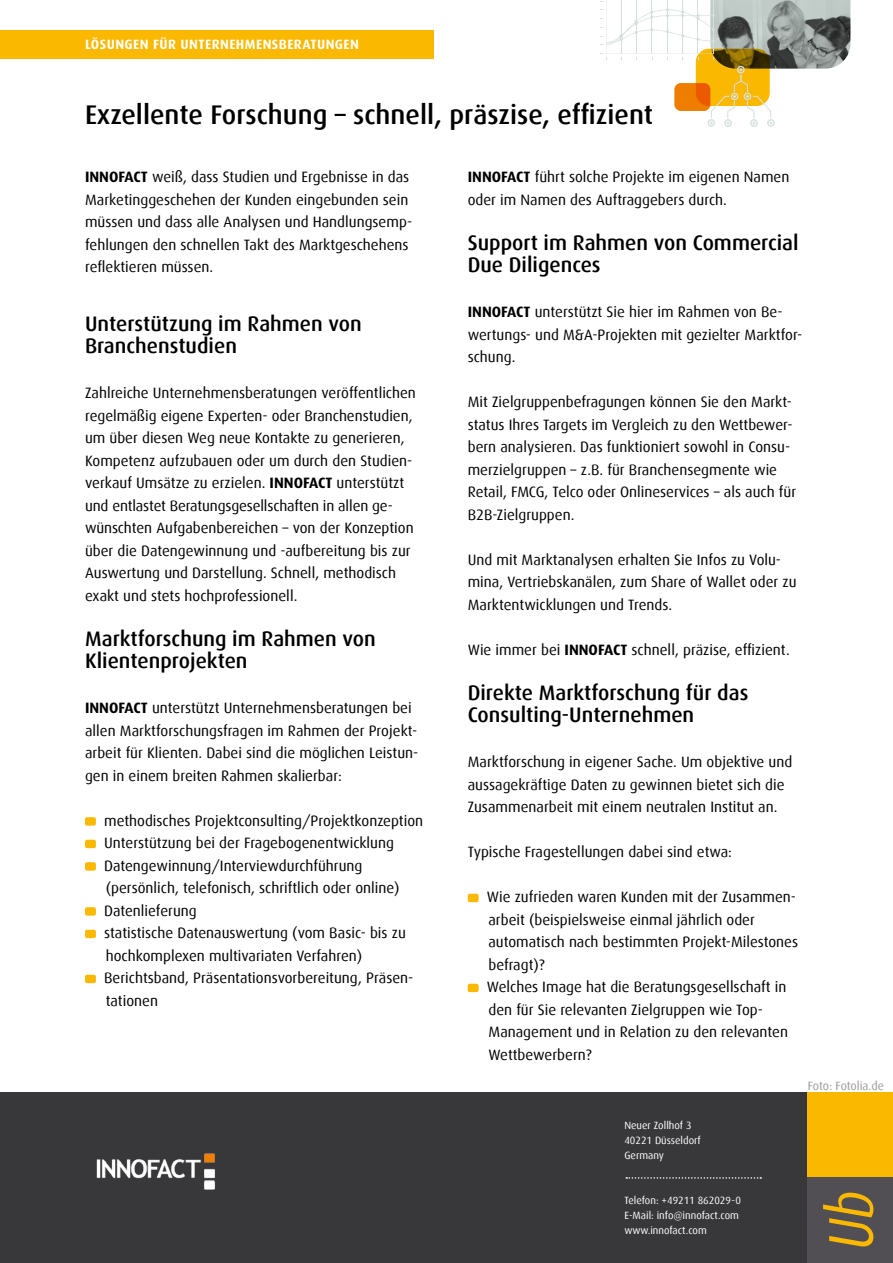
<style>
.page{position:relative;width:893px;height:1263px;background:#fff}
.page>*{position:absolute;margin:0;border:0;box-sizing:border-box;transform-origin:0 0}
.t1{font:italic 63.45px "Dax";color:#fbb800;scale:.84 1}
.t2{font:500 27px "Dax";color:#000}
.t3{font:500 21px/22.5px "Dax";color:#000}
.t4{font:15px/22.5px "Dax";color:#000}
.t5{font:700 13.5px "Dax";letter-spacing:.03em;color:#fff}
.t6{font:12px "Dax";letter-spacing:-.005em;color:#a09a9c}
.t7{font:10.5px/15px "Dax";color:#fff}
.s1{font-weight:700}
</style>
<div class="page">
<div style="left:468px;top:894px;width:11px;height:8px;background:#fbb800;border-radius:2px"></div>
<div style="left:468px;top:984px;width:11px;height:8px;background:#fbb800;border-radius:2px"></div>
<div style="left:85px;top:817px;width:11px;height:9px;background:#fbb800;border-radius:2px"></div>
<div style="left:85px;top:840px;width:11px;height:8px;background:#fbb800;border-radius:2px"></div>
<div style="left:85px;top:862px;width:11px;height:9px;background:#fbb800;border-radius:2px"></div>
<div style="left:85px;top:907px;width:11px;height:9px;background:#fbb800;border-radius:2px"></div>
<div style="left:85px;top:930px;width:11px;height:8px;background:#fbb800;border-radius:2px"></div>
<div style="left:85px;top:975px;width:11px;height:8px;background:#fbb800;border-radius:2px"></div>
<svg style="left:600px;top:0;width:250px;height:127px"></svg>
<div style="left:0;top:1093px;width:893px;height:170px;background:#383739"></div>
<div style="left:0;top:31px;width:434px;height:28px;background:#fbb800"></div>
<div style="left:808px;top:1093px;width:85px;height:170px;background:#fbb800"></div>
<div style="left:808px;top:1178px;width:85px;height:85px;background:#514f54"></div>
<svg style="left:626px;top:1177px;width:135px;height:2px"></svg>
<img style="left:96px;top:1153px;width:119px;height:37px">
<p class="t5" style="left:85px;top:37px;width:275px">LÖSUNGEN FÜR UNTERNEHMENSBERATUNGEN</p>
<h2 class="t2" style="left:85px;top:99px;width:570px">Exzellente Forschung – schnell, präszise, effizient</h2>
<p class="t4" style="left:85px;top:166px;width:329px"><span class="s1">INNOFACT</span> weiß, dass Studien und Ergebnisse in das Marketinggeschehen der Kunden eingebunden sein müssen und dass alle Analysen und Handlungsemp&shy;fehlungen den schnellen Takt des Marktgeschehens reflektieren müssen.</p>
<h3 class="t3" style="left:85px;top:312px;width:278px">Unterstützung im Rahmen von<br>Branchenstudien</h3>
<p class="t4" style="left:85px;top:382px;width:332px">Zahlreiche Unternehmensberatungen veröffentlichen regelmäßig eigene Experten- oder Branchenstudien, um über diesen Weg neue Kontakte zu generieren, Kompetenz aufzubauen oder um durch den Studien&shy;verkauf Umsätze zu erzielen. <span class="s1">INNOFACT</span> unterstützt und entlastet Beratungsgesellschaften in allen ge&shy;wünschten Aufgabenbereichen – von der Konzeption über die Datengewinnung und -aufbereitung bis zur Auswertung und Darstellung. Schnell, methodisch exakt und stets hochprofessionell.</p>
<h3 class="t3" style="left:85px;top:627px;width:292px">Marktforschung im Rahmen von<br>Klientenprojekten</h3>
<p class="t4" style="left:85px;top:697px;width:335px"><span class="s1">INNOFACT</span> unterstützt Unternehmensberatungen bei allen Marktforschungsfragen im Rahmen der Projekt&shy;arbeit für Klienten. Dabei sind die möglichen Leistun&shy;gen in einem breiten Rahmen skalierbar:</p>
<p class="t4" style="left:104px;top:809px;width:321px">methodisches Projektconsulting/Projektkonzeption Unterstützung bei der Fragebogenentwicklung Datengewinnung/Interviewdurchführung (persönlich, telefonisch, schriftlich oder online)<br>Datenlieferung<br>statistische Datenauswertung (vom Basic- bis zu hochkomplexen multivariaten Verfahren)<br>Berichtsband, Präsentationsvorbereitung, Präsen&shy;tationen</p>
<p class="t4" style="left:468px;top:166px;width:323px"><span class="s1">INNOFACT</span> führt solche Projekte im eigenen Namen oder im Namen des Auftraggebers durch.</p>
<h3 class="t3" style="left:468px;top:231px;width:332px">Support im Rahmen von Commercial<br>Due Diligences</h3>
<p class="t4" style="left:468px;top:301px;width:336px"><span class="s1">INNOFACT</span> unterstützt Sie hier im Rahmen von Be&shy;wertungs- und M&amp;A-Projekten mit gezielter Marktfor&shy;schung.</p>
<p class="t4" style="left:468px;top:391px;width:330px">Mit Zielgruppenbefragungen können Sie den Markt&shy;status Ihres Targets im Vergleich zu den Wettbewer&shy;bern analysieren. Das funktioniert sowohl in Consu&shy;merzielgruppen – z.B. für Branchensegmente wie Retail, FMCG, Telco oder Onlineservices – als auch für B2B-Zielgruppen.</p>
<p class="t4" style="left:468px;top:548px;width:330px">Und mit Marktanalysen erhalten Sie Infos zu Volu&shy;mina, Vertriebskanälen, zum Share of Wallet oder zu<br>Marktentwicklungen und Trends.</p>
<p class="t4" style="left:468px;top:638px;width:324px">Wie immer bei <span class="s1">INNOFACT</span> schnell, präzise, effizient.</p>
<h3 class="t3" style="left:468px;top:681px;width:282px">Direkte Marktforschung für das<br>Consulting-Unternehmen</h3>
<p class="t4" style="left:468px;top:751px;width:326px">Marktforschung in eigener Sache. Um objektive und aussagekräftige Daten zu gewinnen bietet sich die<br>Zusammenarbeit mit einem neutralen Institut an.</p>
<p class="t4" style="left:468px;top:841px;width:266px">Typische Fragestellungen dabei sind etwa:</p>
<p class="t4" style="left:487px;top:886px;width:313px">Wie zufrieden waren Kunden mit der Zusammen&shy;arbeit (beispielsweise einmal jährlich oder automatisch nach bestimmten Projekt-Milestones befragt)?<br>Welches Image hat die Beratungsgesellschaft in den für Sie relevanten Zielgruppen wie Top-Management und in Relation zu den relevanten Wettbewerbern?</p>
<p class="t7" style="left:624px;top:1118px;width:78px">Neuer Zollhof 3<br>40221 Düsseldorf<br>Germany</p>
<p class="t7" style="left:624px;top:1193px;width:118px">Telefon: +49211 862029-0<br>E-Mail: info@innofact.com www.innofact.com</p>
<p class="t6" style="left:808px;top:1079px;width:78px">Foto: Fotolia.de</p>
<h1 class="t1" style="left:816px;top:1250px;width:72px;rotate:-90deg">Ub</h1>
</div>
